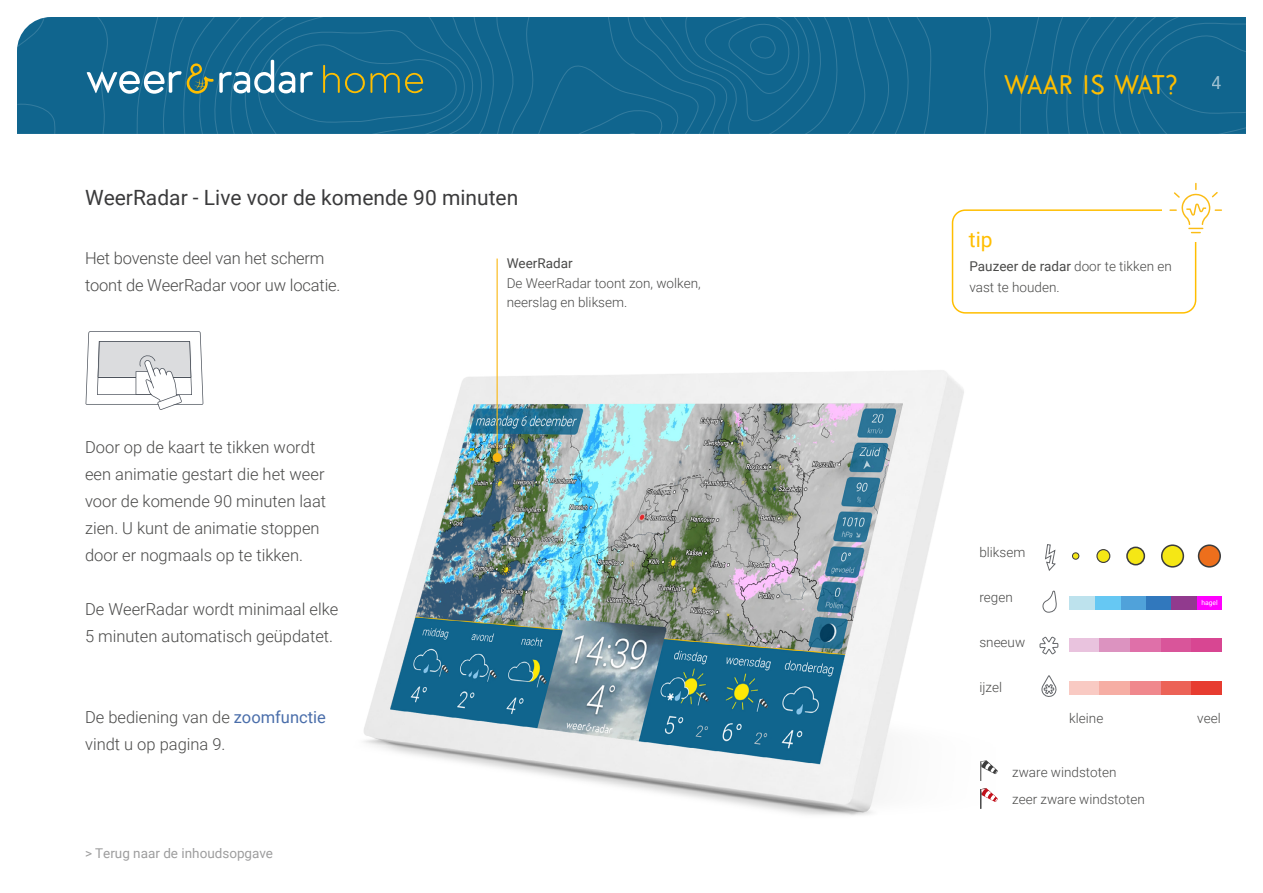
<style>
.page{position:relative;width:1263px;height:893px;background:#fff}
.page>*{position:absolute;margin:0;border:0;box-sizing:border-box;transform-origin:0 0}
.t1{font:27px "Air Factory Rounded";letter-spacing:.005em;color:#ffbe00}
.t2{font:21px "Roboto";color:#3b3b3c}
.t3{font:21px "Roboto";color:#ffbe00}
.t4{font:18px "Roboto";color:#fff}
.t5{font:300 16.5px/27px "Roboto";color:#4a4a49}
.t6{font:300 13.5px/19.5px "Roboto";color:#4a4a49}
.t7{font:13.5px "Roboto";color:#3b3b3c}
.t8{font:13.5px "Roboto";color:#4a4a49}
.t9{font:6.75px "Roboto";color:#fff}
.s1{font-weight:400;color:#4a6eaa}
.s2{font-weight:400}
</style>
<div class="page">
<svg style="left:17px;top:17px;width:931px;height:117px;background:#12668f"></svg>
<svg style="left:323px;top:65px;width:100px;height:28px;background:#3a7474"></svg>
<svg style="left:87px;top:60px;width:226px;height:34px"></svg>
<svg style="left:948px;top:17px;width:298px;height:117px;background:#11658e"></svg>
<img style="left:203px;top:266px;width:908px;height:550px">
<svg style="left:86px;top:331px;width:117px;height:79px"></svg>
<hr style="left:497px;top:259px;width:1px;height:198px;background:#fab712">
<div style="left:493px;top:453px;width:9px;height:9px;background:#fab712;border-radius:50%"></div>
<div style="left:952px;top:209px;width:244px;height:105px;border:2px solid #ffbe00;border-radius:13px"></div>
<div style="left:1162px;top:178px;width:67px;height:64px;background:#fff"></div>
<svg style="left:1169px;top:183px;width:53px;height:50px"></svg>
<div style="left:1198px;top:545px;width:22px;height:22px;background:#ed6f1c;border-radius:50%"></div>
<div style="left:1198px;top:544px;width:23px;height:24px;border:2px solid #3c3c3c;border-radius:50%"></div>
<div style="left:1162px;top:545px;width:21px;height:22px;background:#f5e715;border-radius:50%"></div>
<div style="left:1161px;top:544px;width:23px;height:24px;border:2px solid #3c3c3c;border-radius:50%"></div>
<div style="left:1127px;top:547px;width:17px;height:18px;background:#f5e715;border-radius:50%"></div>
<div style="left:1126px;top:547px;width:19px;height:18px;border:2px solid #3c3c3c;border-radius:50%"></div>
<div style="left:1097px;top:550px;width:13px;height:12px;background:#f5e715;border-radius:50%"></div>
<div style="left:1096px;top:549px;width:14px;height:14px;border:1px solid #3c3c3c;border-radius:50%"></div>
<div style="left:1072px;top:553px;width:7px;height:6px;background:#f5e715;border-radius:50%"></div>
<div style="left:1072px;top:552px;width:7px;height:8px;border:1px solid #3c3c3c;border-radius:50%"></div>
<svg style="left:1045px;top:544px;width:11px;height:27px"></svg>
<div style="left:1098px;top:638px;width:32px;height:14px;background:#dc93c0"></div>
<div style="left:1069px;top:638px;width:29px;height:14px;background:#e9c3de"></div>
<div style="left:1130px;top:638px;width:31px;height:14px;background:#df70a9"></div>
<div style="left:1161px;top:638px;width:30px;height:14px;background:#d9559a"></div>
<div style="left:1191px;top:638px;width:31px;height:14px;background:#d84692"></div>
<div style="left:1098px;top:681px;width:32px;height:14px;background:#f6aea4"></div>
<div style="left:1069px;top:681px;width:29px;height:14px;background:#f9cac3"></div>
<div style="left:1130px;top:681px;width:31px;height:14px;background:#f0888d"></div>
<div style="left:1161px;top:681px;width:31px;height:14px;background:#ec6357"></div>
<div style="left:1191px;top:681px;width:31px;height:14px;background:#e73c30"></div>
<div style="left:1095px;top:596px;width:26px;height:14px;background:#66c8f3"></div>
<svg style="left:1040px;top:591px;width:16px;height:22px"></svg>
<div style="left:1069px;top:596px;width:26px;height:14px;background:#bde2ed"></div>
<div style="left:1121px;top:596px;width:24px;height:14px;background:#50a2da"></div>
<div style="left:1145px;top:596px;width:26px;height:14px;background:#3178bd"></div>
<div style="left:1171px;top:596px;width:26px;height:14px;background:#913a8e"></div>
<svg style="left:1040px;top:637px;width:18px;height:17px"></svg>
<svg style="left:1041px;top:675px;width:16px;height:22px"></svg>
<svg style="left:980px;top:760px;width:18px;height:21px"></svg>
<svg style="left:980px;top:788px;width:18px;height:21px"></svg>
<div style="left:1197px;top:596px;width:25px;height:14px;background:#f0f"></div>
<p class="t2" style="left:85px;top:183px;width:435px">WeerRadar - Live voor de komende 90 minuten</p>
<p class="t5" style="left:85px;top:244px;width:257px">Het bovenste deel van het scherm toont de WeerRadar voor uw locatie.</p>
<p class="t5" style="left:85px;top:433px;width:243px">Door op de kaart te tikken wordt een animatie gestart die het weer voor de komende 90 minuten laat zien. U kunt de animatie stoppen door er nogmaals op te tikken.</p>
<p class="t5" style="left:85px;top:595px;width:255px">De WeerRadar wordt minimaal elke<br>5 minuten automatisch geüpdatet.</p>
<p class="t5" style="left:85px;top:703px;width:242px">De bediening van de <span class="s1">zoomfunctie </span>vindt u op pagina 9.</p>
<p class="t7" style="left:85px;top:844px;width:190px">&gt; Terug naar de inhoudsopgave</p>
<p class="t8" style="left:507px;top:254px;width:68px">WeerRadar</p>
<p class="t6" style="left:507px;top:272px;width:196px">De WeerRadar toont zon, wolken, neerslag en bliksem.</p>
<h1 class="t1" style="left:1004px;top:68px;width:175px">WAAR IS WAT?</h1>
<p class="t4" style="left:1212px;top:70px;width:12px">4</p>
<p class="t3" style="left:969px;top:225px;width:25px">tip</p>
<p class="t6" style="left:969px;top:255px;width:204px;line-height:21px"><span class="s2">Pauzeer de radar</span> door te tikken en vast te houden.</p>
<p class="t6" style="left:979px;top:542px;width:47px">bliksem</p>
<p class="t6" style="left:979px;top:587px;width:35px">regen</p>
<p class="t6" style="left:979px;top:632px;width:47px">sneeuw</p>
<p class="t6" style="left:979px;top:677px;width:24px">ijzel</p>
<p class="t9" style="left:1201px;top:598px;width:18px">hagel</p>
<p class="t6" style="left:1069px;top:708px;width:36px">kleine</p>
<p class="t6" style="left:1197px;top:708px;width:25px">veel</p>
<p class="t6" style="left:1012px;top:758px;width:134px;line-height:27.3px">zware windstoten zeer zware windstoten</p>
</div>
